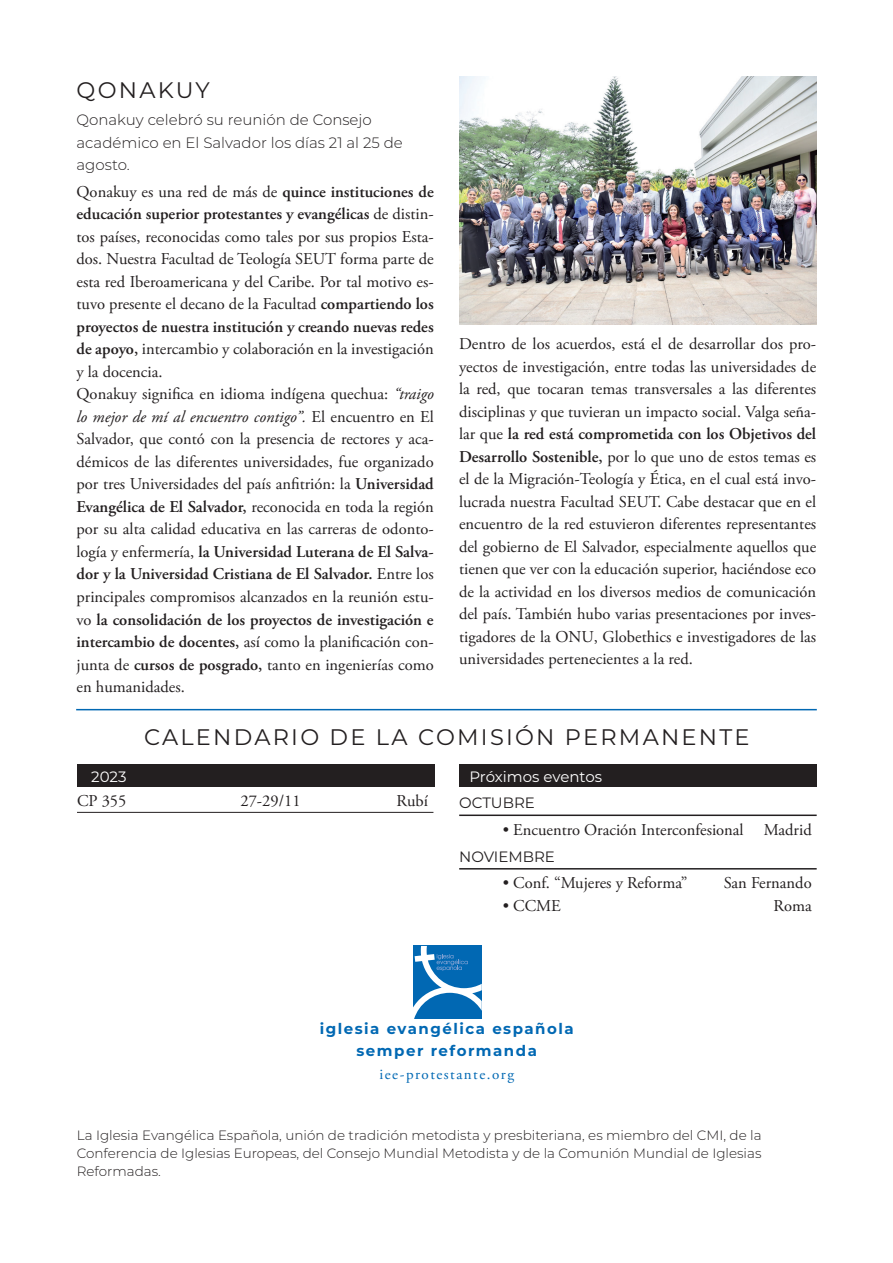
<style>
.page{position:relative;width:893px;height:1263px;background:#fff}
.page>*{position:absolute;margin:0;border:0;box-sizing:border-box;transform-origin:0 0}
.t1{font:22.5px "Montserrat";letter-spacing:.1em;color:#231f20}
.t2{font:16.5px/22.5px "Adobe Garamond Pro";color:#231f20}
.t3{font:300 15px/22.5px "Montserrat";color:#231f20}
.t4{font:700 15px/22.5px "Montserrat";letter-spacing:.1em;color:#0168b3;text-align:center}
.t5{font:15px "Adobe Garamond Pro";letter-spacing:.1em;color:#0168b3}
.t6{font:15px "Montserrat";color:#fff}
.t7{font:15px "Montserrat";color:#231f20}
.t8{font:300 13.5px/18px "Montserrat";color:#231f20;text-align:justify}
.s1{font-weight:600}
.s2{font-style:italic}
</style>
<div class="page">
<svg style="left:413px;top:946px;width:69px;height:73px"></svg>
<div style="left:77px;top:764px;width:358px;height:23px;background:#231f20"></div>
<hr style="left:77px;top:812px;width:356px;height:1px;background:#231f20">
<hr style="left:459px;top:814px;width:358px;height:2px;background:#231f20">
<hr style="left:459px;top:868px;width:358px;height:1px;background:#231f20">
<div style="left:459px;top:764px;width:358px;height:23px;background:#231f20"></div>
<hr style="left:76px;top:709px;width:741px;height:1px;background:#0168b3">
<img style="left:459px;top:77px;width:357px;height:247px">
<h1 class="t1" style="left:77px;top:75px;width:135px">QONAKUY</h1>
<p class="t3" style="left:77px;top:108px;width:328px">Qonakuy celebró su reunión de Consejo académico en El Salvador los días 21 al 25 de agosto.</p>
<p class="t2" style="left:77px;top:181px;width:359px">Qonakuy es una red de más de <span class="s1">quince instituciones de educación superior protestantes y evangélicas</span> de distin&shy;tos países, reconocidas como tales por sus propios Esta&shy;dos. Nuestra Facultad de Teología SEUT forma parte de esta red Iberoamericana y del Caribe. Por tal motivo es&shy;tuvo presente el decano de la Facultad <span class="s1">compartiendo los proyectos de nuestra institución y creando nuevas redes de apoyo,</span> intercambio y colaboración en la investigación y la docencia.<br>Qonakuy significa en idioma indígena quechua: <span class="s2">“traigo lo mejor de mí al encuentro contigo”.</span> El encuentro en El Salvador, que contó con la presencia de rectores y aca&shy;démicos de las diferentes universidades, fue organizado por tres Universidades del país anfitrión: la <span class="s1">Universidad Evangélica de El Salvador,</span> reconocida en toda la región por su alta calidad educativa en las carreras de odonto&shy;logía y enfermería, <span class="s1">la Universidad Luterana de El Salva&shy;dor y la Universidad Cristiana de El Salvador.</span> Entre los principales compromisos alcanzados en la reunión estu&shy;vo <span class="s1">la consolidación de los proyectos de investigación e intercambio de docentes,</span> así como la planificación con&shy;junta de <span class="s1">cursos de posgrado,</span> tanto en ingenierías como en humanidades.</p>
<p class="t2" style="left:459px;top:333px;width:359px;text-align:justify">Dentro de los acuerdos, está el de desarrollar dos pro&shy;yectos de investigación, entre todas las universidades de la red, que tocaran temas transversales a las diferentes disciplinas y que tuvieran un impacto social. Valga seña&shy;lar que <span class="s1">la red está comprometida con los Objetivos del Desarrollo Sostenible,</span> por lo que uno de estos temas es el de la Migración-Teología y Ética, en el cual está invo&shy;lucrada nuestra Facultad SEUT. Cabe destacar que en el encuentro de la red estuvieron diferentes representantes del gobierno de El Salvador, especialmente aquellos que tienen que ver con la educación superior, haciéndose eco de la actividad en los diversos medios de comunicación del país. También hubo varias presentaciones por inves&shy;tigadores de la ONU, Globethics e investigadores de las universidades pertenecientes a la red.</p>
<p class="t6" style="left:91px;top:766px;width:37px">2023</p>
<h1 class="t1" style="left:144px;top:722px;width:607px">CALENDARIO DE LA COMISIÓN PERMANENTE</h1>
<p class="t6" style="left:469px;top:766px;width:134px">Próximos eventos</p>
<p class="t2" style="left:77px;top:790px;width:51px">CP 355</p>
<p class="t2" style="left:240px;top:790px;width:62px">27-29/11</p>
<p class="t2" style="left:397px;top:790px;width:33px">Rubí</p>
<p class="t7" style="left:459px;top:792px;width:77px">OCTUBRE</p>
<p class="t2" style="left:503px;top:819px;width:310px">• Encuentro Oración Interconfesional Madrid</p>
<p class="t7" style="left:459px;top:846px;width:97px">NOVIEMBRE</p>
<p class="t2" style="left:503px;top:872px;width:186px">• Conf. “Mujeres y Reforma”</p>
<p class="t2" style="left:724px;top:872px;width:90px">San Fernando</p>
<p class="t2" style="left:503px;top:895px;width:60px">• CCME</p>
<p class="t2" style="left:774px;top:895px;width:40px">Roma</p>
<p class="t4" style="left:320px;top:1016px;width:256px">iglesia evangélica española semper reformanda</p>
<p class="t5" style="left:379px;top:1065px;width:136px">iee-protestante.org</p>
<p class="t8" style="left:77px;top:1126px;width:686px">La Iglesia Evangélica Española, unión de tradición metodista y presbiteriana, es miembro del CMI, de la Conferencia de Iglesias Europeas, del Consejo Mundial Metodista y de la Comunión Mundial de Iglesias Reformadas.</p>
</div>
